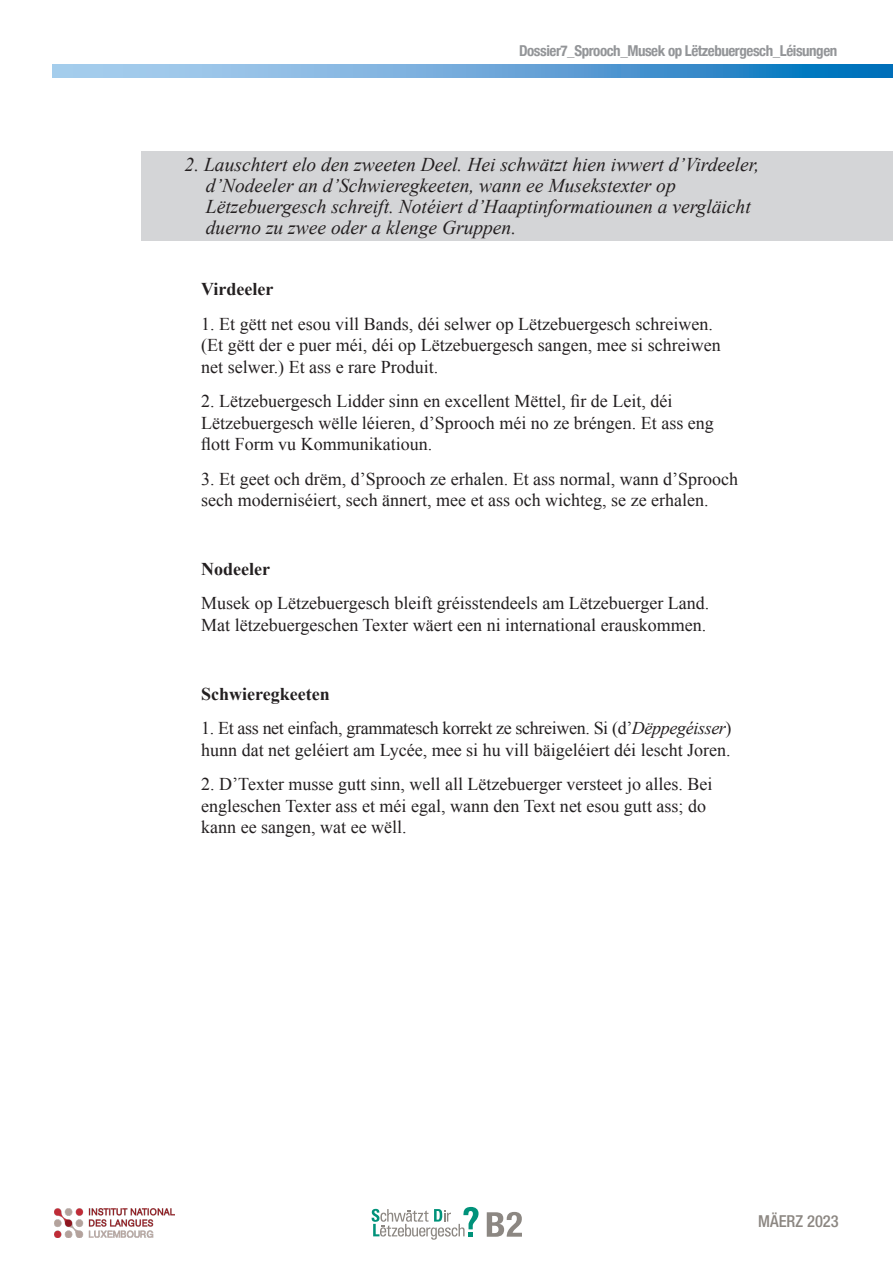
<style>
.page{position:relative;width:893px;height:1263px;background:#fff}
.page>*{position:absolute;margin:0;border:0;box-sizing:border-box;transform-origin:0 0}
.t1{font:italic 19.5px/21px "Times New Roman";color:#231f20}
.t2{font:18px/21.6px "Times New Roman";color:#231f20}
.t3{font:700 18px "Times New Roman";color:#231f20}
.t4{font:500 condensed 16.5px "Helvetica Neue LT Std";color:#8c8782}
.t5{font:700 condensed 15px "Helvetica Neue";letter-spacing:-.03em;color:#939598}
.s1{font-style:italic}
</style>
<div class="page">
<svg style="left:371px;top:1207px;width:107px;height:33px"></svg>
<svg style="left:487px;top:1212px;width:35px;height:25px"></svg>
<img style="left:55px;top:1209px;width:119px;height:28px">
<div style="left:142px;top:151px;width:751px;height:89px;background:#d4d5d7"></div>
<svg style="left:53px;top:65px;width:840px;height:13px;background:#64a5d8"></svg>
<p class="t5" style="left:519px;top:38px;width:320px">Dossier7_Sprooch_Musek op Lëtzebuergesch_Léisungen</p>
<p class="t1" style="left:206px;top:153px;width:555px;text-indent:-21px">2. Lauschtert elo den zweeten Deel. Hei schwätzt hien iwwert d’Virdeeler, d’Nodeeler an d’Schwieregkeeten, wann ee Musekstexter op Lëtzebuergesch schreift. Notéiert d’Haaptinformatiounen a vergläicht duerno zu zwee oder a klenge Gruppen.</p>
<p class="t3" style="left:201px;top:277px;width:74px">Virdeeler</p>
<p class="t2" style="left:201px;top:312px;width:521px">1. Et gëtt net esou vill Bands, déi selwer op Lëtzebuergesch schreiwen. (Et gëtt der e puer méi, déi op Lëtzebuergesch sangen, mee si schreiwen net selwer.) Et ass e rare Produit.</p>
<p class="t2" style="left:201px;top:390px;width:514px">2. Lëtzebuergesch Lidder sinn en excellent Mëttel, fir de Leit, déi<br>Lëtzebuergesch wëlle léieren, d’Sprooch méi no ze bréngen. Et ass eng flott Form vu Kommunikatioun.</p>
<p class="t2" style="left:201px;top:468px;width:538px">3. Et geet och drëm, d’Sprooch ze erhalen. Et ass normal, wann d’Sprooch sech moderniséiert, sech ännert, mee et ass och wichteg, se ze erhalen.</p>
<p class="t3" style="left:201px;top:557px;width:70px">Nodeeler</p>
<p class="t2" style="left:201px;top:592px;width:510px">Musek op Lëtzebuergesch bleift gréisstendeels am Lëtzebuerger Land.<br>Mat lëtzebuergeschen Texter wäert een ni international erauskommen.</p>
<p class="t3" style="left:201px;top:681px;width:130px">Schwieregkeeten</p>
<p class="t2" style="left:201px;top:717px;width:532px">1. Et ass net einfach, grammatesch korrekt ze schreiwen. Si (d’<span class="s1">Dëppegéisser</span>) hunn dat net geléiert am Lycée, mee si hu vill bäigeléiert déi lescht Joren.</p>
<p class="t2" style="left:201px;top:773px;width:513px">2. D’Texter musse gutt sinn, well all Lëtzebuerger versteet jo alles. Bei engleschen Texter ass et méi egal, wann den Text net esou gutt ass; do kann ee sangen, wat ee wëll.</p>
<p class="t4" style="left:758px;top:1211px;width:82px">MÄERZ 2023</p>
</div>
